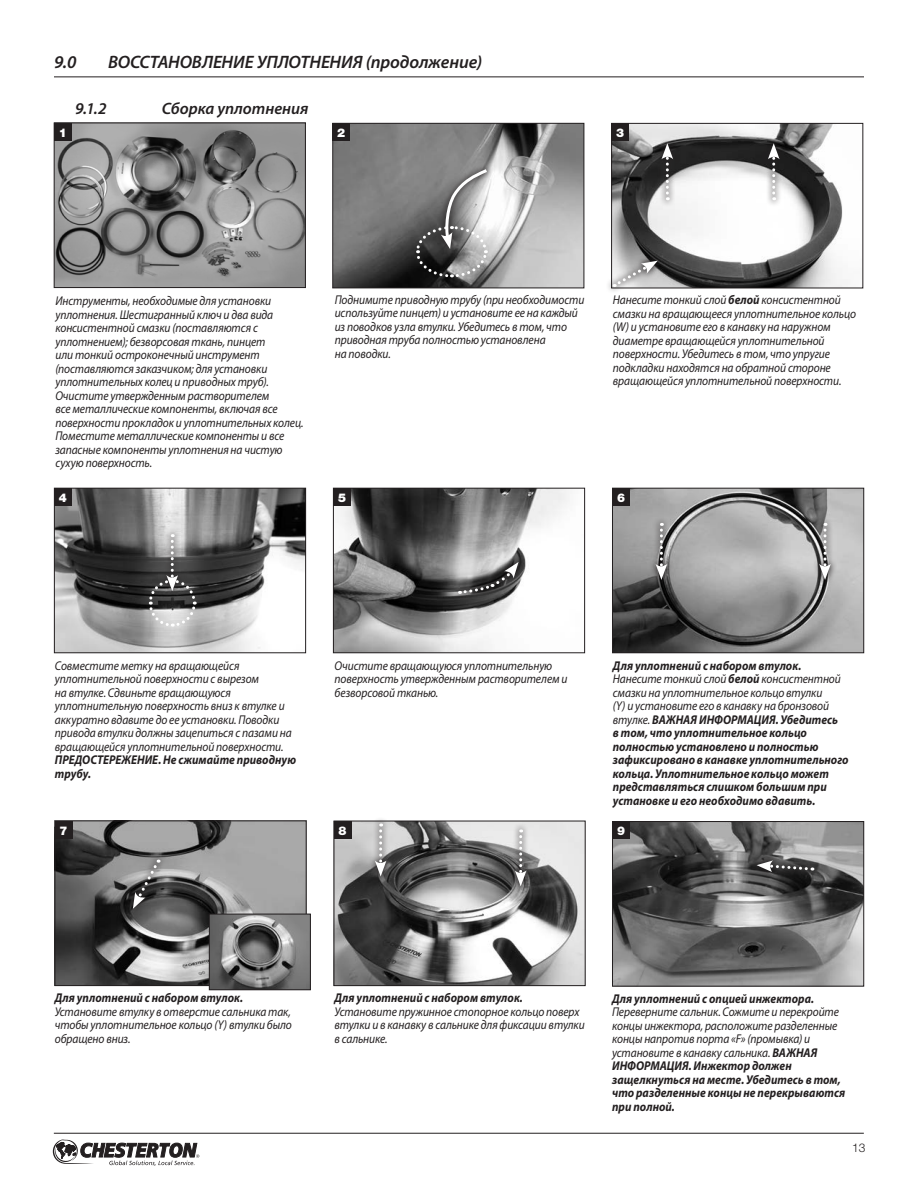
<style>
.page{position:relative;width:918px;height:1188px;background:#fff}
.page>*{position:absolute;margin:0;border:0;box-sizing:border-box;transform-origin:0 0}
.t1{font:italic 600 18px "Myriad Pro";letter-spacing:-.005em;color:#231f20}
.t2{font:italic 600 16.5px "Myriad Pro";color:#231f20}
.t3{font:italic 12.75px/13.5px "Myriad Pro";letter-spacing:-.01em;color:#231f20;scale:.9 1}
.t4{font:italic 700 12.75px/13.5px "Myriad Pro";color:#231f20;scale:.9 1}
.t5{font:900 12px "Helvetica Neue CE";color:#fff}
.t6{font:300 12px "Helvetica Neue CE";color:#231f20}
.s1{font-weight:700}
.s2{font-weight:400}
</style>
<div class="page">
<svg style="left:53px;top:1139px;width:146px;height:27px"></svg>
<hr style="left:54px;top:1133px;width:810px;height:1px;background:#231f20">
<img style="left:56px;top:125px;width:248px;height:161px">
<div style="left:54px;top:123px;width:252px;height:165px;border:1px solid #231f20"></div>
<div style="left:54px;top:123px;width:18px;height:18px;background:#231f20"></div>
<img style="left:613px;top:125px;width:235px;height:161px">
<div style="left:611px;top:123px;width:252px;height:165px;border:1px solid #231f20"></div>
<div style="left:611px;top:123px;width:18px;height:18px;background:#231f20"></div>
<svg style="left:655px;top:137px;width:25px;height:70px"></svg>
<svg style="left:661px;top:143px;width:12px;height:57px"></svg>
<img style="left:334px;top:125px;width:248px;height:161px">
<div style="left:332px;top:123px;width:252px;height:165px;border:1px solid #231f20"></div>
<div style="left:332px;top:123px;width:18px;height:18px;background:#231f20"></div>
<svg style="left:434px;top:162px;width:60px;height:93px"></svg>
<svg style="left:414px;top:167px;width:76px;height:112px;background:#828282"></svg>
<svg style="left:761px;top:137px;width:25px;height:70px"></svg>
<svg style="left:768px;top:143px;width:12px;height:57px"></svg>
<img style="left:56px;top:490px;width:248px;height:161px">
<div style="left:54px;top:488px;width:252px;height:165px;border:1px solid #231f20"></div>
<div style="left:54px;top:488px;width:18px;height:18px;background:#231f20"></div>
<svg style="left:160px;top:528px;width:25px;height:6px"></svg>
<img style="left:614px;top:490px;width:248px;height:161px">
<div style="left:612px;top:488px;width:252px;height:165px;border:1px solid #231f20"></div>
<div style="left:612px;top:488px;width:18px;height:18px;background:#231f20"></div>
<svg style="left:649px;top:516px;width:25px;height:70px"></svg>
<svg style="left:656px;top:523px;width:11px;height:57px"></svg>
<svg style="left:813px;top:516px;width:24px;height:70px"></svg>
<svg style="left:819px;top:523px;width:12px;height:57px"></svg>
<img style="left:335px;top:490px;width:234px;height:161px">
<div style="left:333px;top:488px;width:252px;height:165px;border:1px solid #231f20"></div>
<div style="left:333px;top:488px;width:18px;height:18px;background:#231f20"></div>
<svg style="left:451px;top:556px;width:74px;height:44px"></svg>
<svg style="left:460px;top:562px;width:59px;height:33px;background:#797979"></svg>
<svg style="left:147px;top:534px;width:50px;height:94px;background:#7a7a7a"></svg>
<img style="left:336px;top:823px;width:248px;height:161px">
<div style="left:334px;top:821px;width:252px;height:165px;border:1px solid #231f20"></div>
<div style="left:334px;top:821px;width:18px;height:18px;background:#231f20"></div>
<svg style="left:368px;top:819px;width:25px;height:64px"></svg>
<svg style="left:375px;top:824px;width:12px;height:53px"></svg>
<svg style="left:508px;top:823px;width:25px;height:69px"></svg>
<svg style="left:515px;top:829px;width:12px;height:57px"></svg>
<img style="left:57px;top:822px;width:248px;height:162px">
<div style="left:55px;top:820px;width:252px;height:166px;border:1px solid #231f20"></div>
<div style="left:55px;top:821px;width:18px;height:18px;background:#231f20"></div>
<svg style="left:126px;top:853px;width:40px;height:62px"></svg>
<svg style="left:133px;top:860px;width:26px;height:49px"></svg>
<img style="left:614px;top:823px;width:248px;height:162px">
<div style="left:612px;top:821px;width:252px;height:166px;border:1px solid #231f20"></div>
<div style="left:612px;top:821px;width:18px;height:18px;background:#231f20"></div>
<svg style="left:751px;top:854px;width:69px;height:25px"></svg>
<svg style="left:757px;top:860px;width:56px;height:12px"></svg>
<img style="left:211px;top:916px;width:98px;height:72px">
<div style="left:209px;top:914px;width:102px;height:76px;border:1px solid #231f20"></div>
<svg style="left:608px;top:254px;width:56px;height:37px"></svg>
<svg style="left:614px;top:261px;width:44px;height:26px"></svg>
<hr style="left:54px;top:76px;width:810px;height:1px;background:#231f20">
<h1 class="t1" style="left:54px;top:50px;width:24px">9.0</h1>
<h1 class="t1" style="left:108px;top:50px;width:376px">ВОССТАНОВЛЕНИЕ УПЛОТНЕНИЯ (продолжение)</h1>
<p class="t2" style="left:75px;top:98px;width:33px">9.1.2</p>
<p class="t2" style="left:162px;top:98px;width:148px">Сборка уплотнения</p>
<p class="t5" style="left:59px;top:125px;width:10px">1</p>
<p class="t5" style="left:337px;top:125px;width:10px">2</p>
<p class="t5" style="left:616px;top:125px;width:10px">3</p>
<p class="t3" style="left:335px;top:293px;width:279px">Поднимите приводную трубу (при необходимости используйте пинцет) и установите ее на каждый из поводков узла втулки. Убедитесь в том, что приводная труба полностью установлена<br>на поводки.</p>
<p class="t3" style="left:55px;top:294px;width:277px">Инструменты, необходимые для установки уплотнения. Шестигранный ключ и два вида консистентной смазки (поставляются с уплотнением); безворсовая ткань, пинцет<br>или тонкий остроконечный инструмент (поставляются заказчиком; для установки уплотнительных колец и приводных труб).<br>Очистите утвержденным растворителем<br>все металлические компоненты, включая все поверхности прокладок и уплотнительных колец.<br>Поместите металлические компоненты и все запасные компоненты уплотнения на чистую сухую поверхность.</p>
<p class="t3" style="left:613px;top:293px;width:272px">Нанесите тонкий слой <span class="s1">белой</span> консистентной смазки на вращающееся уплотнительное кольцо (W) и установите его в канавку на наружном диаметре вращающейся уплотнительной поверхности. Убедитесь в том, что упругие подкладки находятся на обратной стороне вращающейся уплотнительной поверхности.</p>
<p class="t5" style="left:59px;top:490px;width:10px">4</p>
<p class="t5" style="left:338px;top:490px;width:10px">5</p>
<p class="t5" style="left:617px;top:490px;width:10px">6</p>
<p class="t3" style="left:55px;top:658px;width:265px">Совместите метку на вращающейся уплотнительной поверхности с вырезом<br>на втулке. Сдвиньте вращающуюся уплотнительную поверхность вниз к втулке и аккуратно вдавите до ее установки. Поводки привода втулки должны зацепиться с пазами на вращающейся уплотнительной поверхности.</p>
<p class="t4" style="left:55px;top:753px;width:269px">ПРЕДОСТЕРЕЖЕНИЕ. Не сжимайте приводную трубу.</p>
<p class="t3" style="left:335px;top:658px;width:260px">Очистите вращающуюся уплотнительную поверхность утвержденным растворителем и безворсовой тканью.</p>
<p class="t4" style="left:613px;top:658px;width:264px">Для уплотнений с набором втулок.<br><span class="s2">Нанесите тонкий слой</span> белой <span class="s2">консистентной смазки на уплотнительное кольцо втулки<br>(Y) и установите его в канавку на бронзовой втулке.</span> ВАЖНАЯ ИНФОРМАЦИЯ. Убедитесь<br>в том, что уплотнительное кольцо полностью установлено и полностью зафиксировано в канавке уплотнительного кольца. Уплотнительное кольцо может представляться слишком большим при установке и его необходимо вдавить.</p>
<p class="t5" style="left:60px;top:823px;width:10px">7</p>
<p class="t5" style="left:339px;top:823px;width:10px">8</p>
<p class="t5" style="left:617px;top:823px;width:10px">9</p>
<p class="t4" style="left:55px;top:991px;width:211px">Для уплотнений с набором втулок.</p>
<p class="t3" style="left:55px;top:1005px;width:265px;text-align:justify">Установите втулку в отверстие сальника так, чтобы уплотнительное кольцо (Y) втулки было обращено вниз.</p>
<p class="t4" style="left:334px;top:991px;width:211px">Для уплотнений с набором втулок.</p>
<p class="t3" style="left:334px;top:1005px;width:280px">Установите пружинное стопорное кольцо поверх втулки и в канавку в сальнике для фиксации втулки в сальнике.</p>
<p class="t4" style="left:612px;top:992px;width:226px">Для уплотнений с опцией инжектора.</p>
<p class="t3" style="left:612px;top:1005px;width:261px">Переверните сальник. Сожмите и перекройте концы инжектора, расположите разделенные концы напротив порта «F» (промывка) и установите в канавку сальника. <span class="s1">ВАЖНАЯ ИНФОРМАЦИЯ. Инжектор должен защелкнуться на месте. Убедитесь в том, что разделенные концы не перекрываются при полной.</span></p>
<p class="t6" style="left:852px;top:1140px;width:15px">13</p>
</div>
